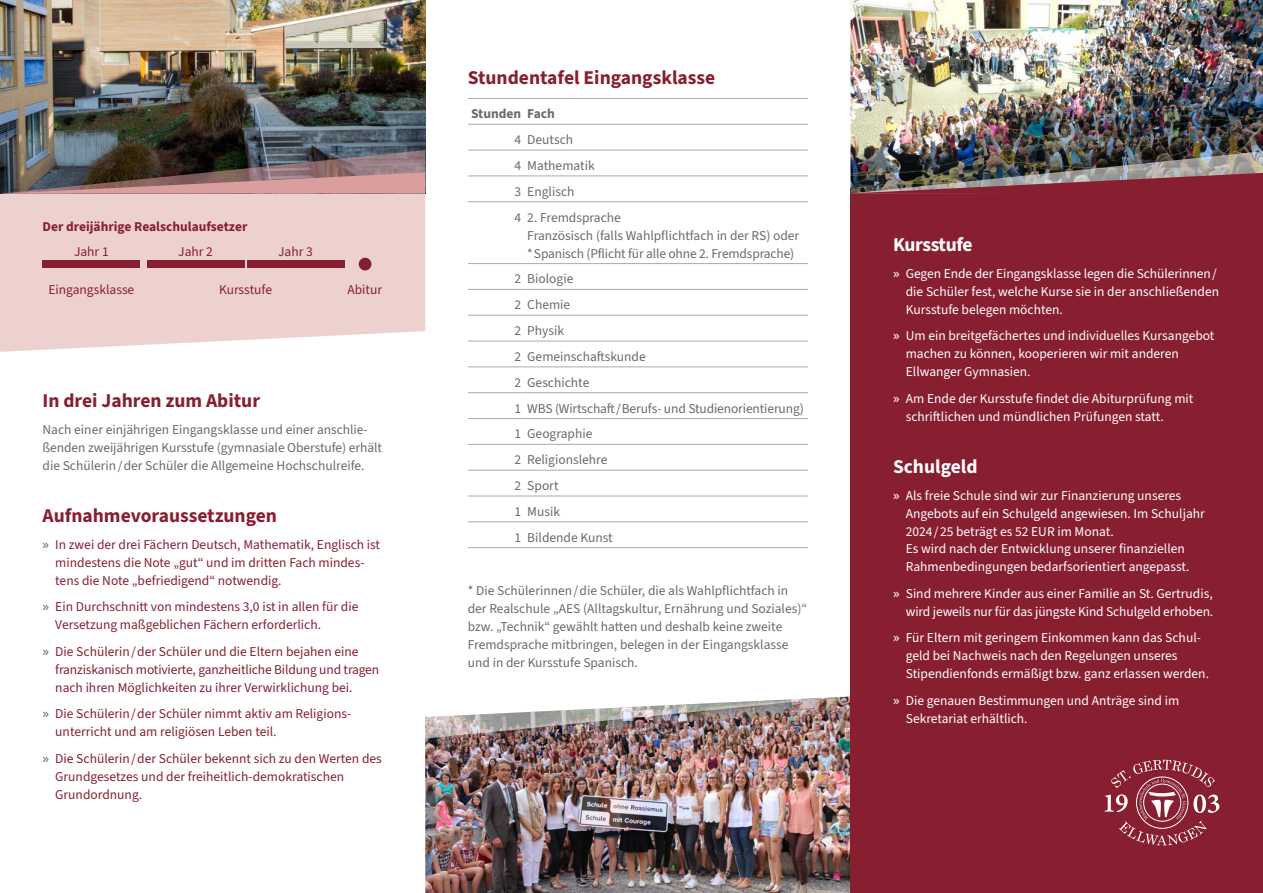
<style>
.page{position:relative;width:1263px;height:893px;background:#fff}
.page>*{position:absolute;margin:0;border:0;box-sizing:border-box;transform-origin:0 0}
.t1{font:700 19.5px "Source Sans 3";color:#871f31}
.t2{font:700 19.5px "Source Sans 3";letter-spacing:-.02em;color:#fff}
.t3{font:700 19.5px "Source Sans 3";color:#fff}
.t4{font:13.5px/18px "Source Sans 3";color:#fff}
.t5{font:13.5px/25.8px "Source Sans 3";color:#6a6a6c}
.t6{font:13.5px/18px "Source Sans 3";color:#871f31}
.t7{font:700 13.5px "Source Sans 3";color:#871f31}
.t8{font:700 13.5px "Source Sans 3";color:#6a6a6c}
.s1{font-family:"Open Sans";color:#6a6a6c}
.s2{font-family:"Open Sans"}
</style>
<div class="page">
<svg style="left:0;top:194px;width:425px;height:158px;background:#eed4d2"></svg>
<div style="left:43px;top:260px;width:97px;height:8px;background:#871f31"></div>
<div style="left:147px;top:260px;width:97px;height:8px;background:#871f31"></div>
<div style="left:247px;top:260px;width:97px;height:8px;background:#871f31"></div>
<div style="left:359px;top:258px;width:12px;height:12px;background:#871f31;border-radius:50%"></div>
<img style="left:425px;top:739px;width:425px;height:154px">
<img style="left:425px;top:696px;width:425px;height:43px">
<img style="left:0;top:0;width:425px;height:150px">
<img style="left:0;top:150px;width:425px;height:44px">
<hr style="left:468px;top:98px;width:59px;height:1px;background:#aaaaaf">
<hr style="left:527px;top:98px;width:281px;height:1px;background:#aaaaaf">
<hr style="left:468px;top:124px;width:59px;height:1px;background:#aaaaaf">
<hr style="left:527px;top:124px;width:281px;height:1px;background:#aaaaaf">
<hr style="left:468px;top:150px;width:59px;height:1px;background:#aaaaaf">
<hr style="left:527px;top:150px;width:281px;height:1px;background:#aaaaaf">
<hr style="left:468px;top:176px;width:59px;height:1px;background:#aaaaaf">
<hr style="left:527px;top:176px;width:281px;height:1px;background:#aaaaaf">
<hr style="left:468px;top:201px;width:59px;height:1px;background:#aaaaaf">
<hr style="left:527px;top:201px;width:281px;height:1px;background:#aaaaaf">
<hr style="left:468px;top:263px;width:59px;height:1px;background:#aaaaaf">
<hr style="left:527px;top:263px;width:281px;height:1px;background:#aaaaaf">
<hr style="left:468px;top:289px;width:59px;height:1px;background:#aaaaaf">
<hr style="left:527px;top:289px;width:281px;height:1px;background:#aaaaaf">
<hr style="left:468px;top:315px;width:59px;height:1px;background:#aaaaaf">
<hr style="left:527px;top:315px;width:281px;height:1px;background:#aaaaaf">
<hr style="left:468px;top:341px;width:59px;height:1px;background:#aaaaaf">
<hr style="left:527px;top:341px;width:281px;height:1px;background:#aaaaaf">
<hr style="left:468px;top:367px;width:59px;height:1px;background:#aaaaaf">
<hr style="left:527px;top:367px;width:281px;height:1px;background:#aaaaaf">
<hr style="left:468px;top:392px;width:59px;height:1px;background:#aaaaaf">
<hr style="left:527px;top:392px;width:281px;height:1px;background:#aaaaaf">
<hr style="left:468px;top:418px;width:59px;height:1px;background:#aaaaaf">
<hr style="left:527px;top:418px;width:281px;height:1px;background:#aaaaaf">
<hr style="left:468px;top:444px;width:59px;height:1px;background:#aaaaaf">
<hr style="left:527px;top:444px;width:281px;height:1px;background:#aaaaaf">
<hr style="left:468px;top:470px;width:59px;height:1px;background:#aaaaaf">
<hr style="left:527px;top:470px;width:281px;height:1px;background:#aaaaaf">
<hr style="left:468px;top:496px;width:59px;height:1px;background:#aaaaaf">
<hr style="left:527px;top:496px;width:281px;height:1px;background:#aaaaaf">
<hr style="left:468px;top:522px;width:59px;height:1px;background:#aaaaaf">
<hr style="left:527px;top:522px;width:281px;height:1px;background:#aaaaaf">
<hr style="left:468px;top:547px;width:59px;height:1px;background:#aaaaaf">
<hr style="left:527px;top:547px;width:281px;height:1px;background:#aaaaaf">
<div style="left:850px;top:189px;width:413px;height:704px;background:#871f31"></div>
<img style="left:850px;top:0;width:413px;height:150px">
<img style="left:850px;top:150px;width:413px;height:43px">
<svg style="left:1105px;top:760px;width:114px;height:85px"></svg>
<p class="t7" style="left:43px;top:218px;width:206px">Der dreijährige Realschulaufsetzer</p>
<p class="t6" style="left:74px;top:243px;width:36px">Jahr 1</p>
<p class="t6" style="left:178px;top:243px;width:36px">Jahr 2</p>
<p class="t6" style="left:278px;top:243px;width:36px">Jahr 3</p>
<p class="t6" style="left:219px;top:281px;width:55px">Kursstufe</p>
<p class="t6" style="left:347px;top:281px;width:36px">Abitur</p>
<p class="t6" style="left:48px;top:281px;width:87px">Eingangsklasse</p>
<h1 class="t1" style="left:43px;top:388px;width:219px">In drei Jahren zum Abitur</h1>
<p class="t5" style="left:43px;top:421px;width:341px;line-height:18px">Nach einer einjährigen Eingangsklasse und einer anschlie&shy;ßenden zweijährigen Kursstufe (gymnasiale Oberstufe) erhält die Schülerin / der Schüler die Allgemeine Hochschulreife.</p>
<h1 class="t1" style="left:43px;top:502px;width:236px">Aufnahmevoraussetzungen</h1>
<p class="t6" style="left:55px;top:536px;width:326px;text-indent:-13px"><span class="s1">»</span> In zwei der drei Fächern Deutsch, Mathematik, Englisch ist mindestens die Note „gut“ und im dritten Fach mindes&shy;tens die Note „befriedigend“ notwendig.</p>
<p class="t6" style="left:55px;top:598px;width:305px;text-indent:-13px"><span class="s1">»</span> Ein Durchschnitt von mindestens 3,0 ist in allen für die<br>Versetzung maßgeblichen Fächern erforderlich.</p>
<p class="t6" style="left:55px;top:643px;width:325px;text-indent:-13px"><span class="s1">»</span> Die Schülerin / der Schüler und die Eltern bejahen eine franziskanisch motivierte, ganzheitliche Bildung und tragen nach ihren Möglichkeiten zu ihrer Verwirklichung bei.</p>
<p class="t6" style="left:55px;top:705px;width:297px;text-indent:-13px"><span class="s1">»</span> Die Schülerin / der Schüler nimmt aktiv am Religions&shy;unterricht und am religiösen Leben teil.</p>
<p class="t6" style="left:55px;top:750px;width:328px;text-indent:-13px"><span class="s1">»</span> Die Schülerin / der Schüler bekennt sich zu den Werten des<br>Grundgesetzes und der freiheitlich-demokratischen<br>Grundordnung.</p>
<h1 class="t1" style="left:468px;top:64px;width:249px">Stundentafel Eingangsklasse</h1>
<p class="t8" style="left:471px;top:105px;width:85px">Stunden Fach</p>
<p class="t5" style="left:515px;top:127px;width:108px">4 Deutsch<br>4 Mathematik<br>3 Englisch<br>4 2. Fremdsprache</p>
<p class="t5" style="left:527px;top:227px;width:273px;line-height:18px">Französisch (falls Wahlpflichtfach in der RS) oder * Spanisch (Pflicht für alle ohne 2. Fremdsprache)</p>
<p class="t5" style="left:515px;top:266px;width:291px">2 Biologie<br>2 Chemie<br>2 Physik<br>2 Gemeinschaftskunde<br>2 Geschichte<br>1 WBS (Wirtschaft / Berufs- und Studienorientierung)<br>1 Geographie<br>2 Religionslehre<br>2 Sport<br>1 Musik<br>1 Bildende Kunst</p>
<p class="t5" style="left:468px;top:582px;width:341px;line-height:18px">* Die Schülerinnen / die Schüler, die als Wahlpflichtfach in der Realschule „AES (Alltagskultur, Ernährung und Soziales)“ bzw. „Technik“ gewählt hatten und deshalb keine zweite Fremdsprache mitbringen, belegen in der Eingangsklasse und in der Kursstufe Spanisch.</p>
<h1 class="t2" style="left:893px;top:232px;width:81px">Kursstufe</h1>
<p class="t4" style="left:906px;top:265px;width:315px;text-indent:-13px"><span class="s2">»</span> Gegen Ende der Eingangsklasse legen die Schülerinnen / die Schüler fest, welche Kurse sie in der anschließenden<br>Kursstufe belegen möchten.</p>
<p class="t4" style="left:906px;top:327px;width:310px;text-indent:-13px"><span class="s2">»</span> Um ein breitgefächertes und individuelles Kursangebot machen zu können, kooperieren wir mit anderen<br>Ellwanger Gymnasien.</p>
<p class="t4" style="left:906px;top:390px;width:289px;text-indent:-13px"><span class="s2">»</span> Am Ende der Kursstufe findet die Abiturprüfung mit schriftlichen und mündlichen Prüfungen statt.</p>
<h1 class="t3" style="left:893px;top:453px;width:86px">Schulgeld</h1>
<p class="t4" style="left:906px;top:486px;width:301px;text-indent:-13px"><span class="s2">»</span> Als freie Schule sind wir zur Finanzierung unseres Angebots auf ein Schulgeld angewiesen. Im Schuljahr 2024 / 25 beträgt es 52 EUR im Monat.<br>Es wird nach der Entwicklung unserer finanziellen Rahmenbedingungen bedarfsorientiert angepasst.</p>
<p class="t4" style="left:893px;top:585px;width:322px;text-align:right"><span class="s2">»</span> Sind mehrere Kinder aus einer Familie an St. -Gertrudis, wird jeweils nur für das jüngste Kind Schulgeld erhoben.</p>
<p class="t4" style="left:906px;top:629px;width:305px;text-indent:-13px"><span class="s2">»</span> Für Eltern mit geringem Einkommen kann das Schul&shy;geld bei Nachweis nach den Regelungen unseres<br>Stipendienfonds ermäßigt bzw. ganz erlassen werden.</p>
<p class="t4" style="left:906px;top:692px;width:275px;text-indent:-13px"><span class="s2">»</span> Die genauen Bestimmungen und Anträge sind im<br>Sekretariat erhältlich.</p>
</div>
